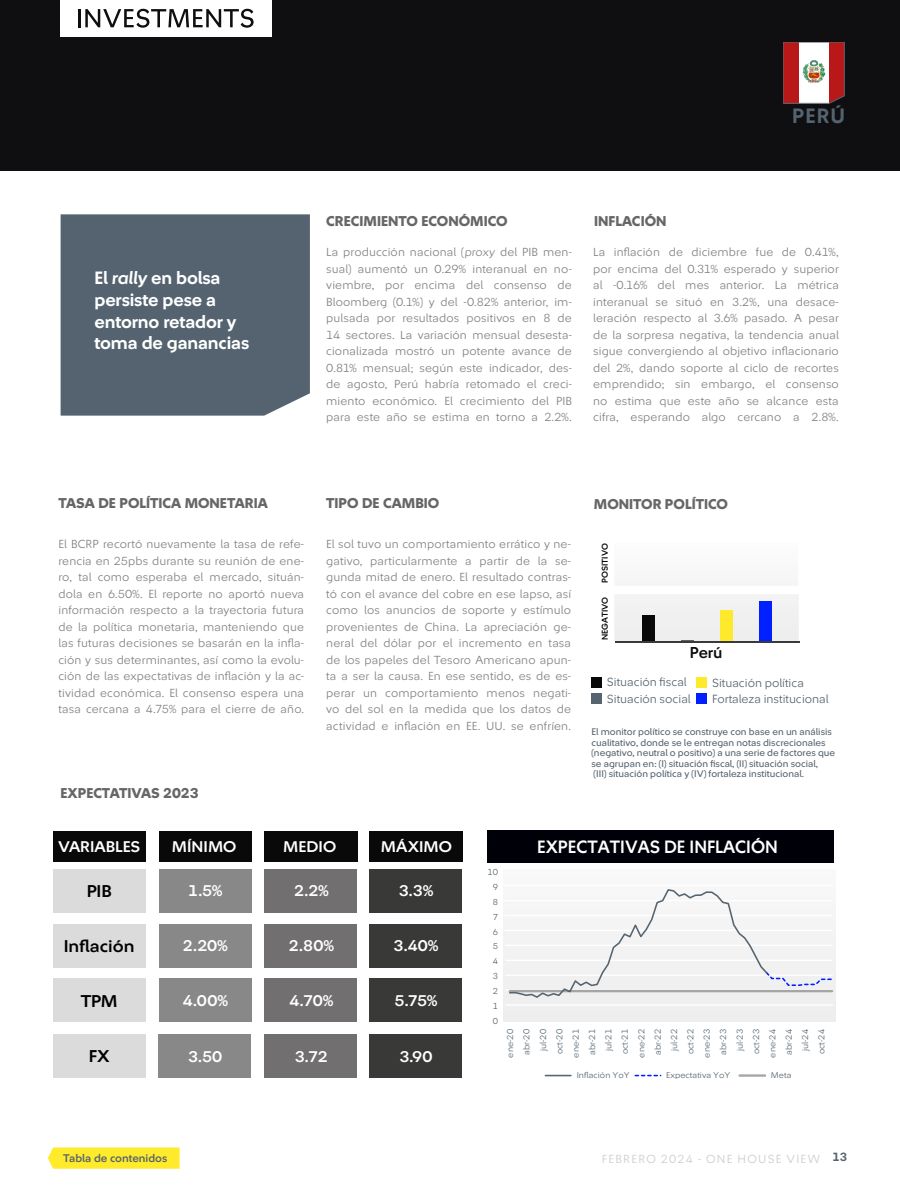
<style>
.page{position:relative;width:900px;height:1200px;background:#fff}
.page>*{position:absolute;margin:0;border:0;box-sizing:border-box;transform-origin:0 0}
.t1{font:21px "Sura Sans Negrita";color:#54636f}
.t2{font:18px/21.6px "Sura Sans Negrita";letter-spacing:-.01em;color:#fff}
.t3{font:18px "Sura Sans";color:#fff}
.t4{font:17.25px "Sura Sans";letter-spacing:-.005em;color:#000;scale:1.05 1}
.t5{font:15.9px "Sura Sans";color:#090909}
.t6{font:15.75px "Sura Sans";color:#fff;scale:1.05 1}
.t7{font:14.25px "Sura Sans Extranegrita";color:#666}
.t8{font:12.15px/16.8px "Sura Sans";color:#55646f}
.t9{font:12px/16.5px "Sura Sans Ligera";letter-spacing:.01em;color:#818181;text-align:justify}
.t10{font:12px "Sura Sans Ligera";letter-spacing:.1em;color:#cdcdcd}
.t11{font:11.25px "Sura Sans Seminegrita";color:#54636f}
.t12{font:9.75px/10.5px "Sura Sans";color:#54636f}
.t13{font:8.85px/16.4px "Sura Sans";letter-spacing:.005em;color:#55646f;text-align:right}
.t14{font:8.55px "Sura Sans";color:#55646f;scale:1.04 1}
.t15{font:8.55px "Sura Sans";letter-spacing:.01em;color:#090909}
.s1{font-family:"Sura Sans Negrita Italica"}
.s2{font-family:"Sura Sans Ligera Italica"}
.s3{font-family:"Sura Sans Negrita";color:#54636f}
</style>
<div class="page">
<div style="left:53px;top:832px;width:92px;height:30px;background:#090909"></div>
<div style="left:159px;top:832px;width:93px;height:30px;background:#090909"></div>
<div style="left:264px;top:832px;width:93px;height:30px;background:#090909"></div>
<div style="left:369px;top:832px;width:93px;height:30px;background:#090909"></div>
<div style="left:53px;top:869px;width:92px;height:44px;background:#dbdbdb"></div>
<div style="left:53px;top:924px;width:92px;height:44px;background:#dbdbdb"></div>
<div style="left:53px;top:979px;width:92px;height:43px;background:#dbdbdb"></div>
<div style="left:53px;top:1034px;width:92px;height:44px;background:#dbdbdb"></div>
<div style="left:160px;top:869px;width:92px;height:43px;background:#888"></div>
<div style="left:160px;top:924px;width:92px;height:43px;background:#888"></div>
<div style="left:160px;top:978px;width:92px;height:44px;background:#888"></div>
<div style="left:159px;top:1034px;width:92px;height:44px;background:#888"></div>
<div style="left:265px;top:869px;width:92px;height:44px;background:#716f6f"></div>
<div style="left:265px;top:924px;width:92px;height:44px;background:#716f6f"></div>
<div style="left:265px;top:979px;width:92px;height:43px;background:#716f6f"></div>
<div style="left:265px;top:1034px;width:92px;height:44px;background:#716f6f"></div>
<div style="left:370px;top:869px;width:92px;height:44px;background:#393938"></div>
<div style="left:370px;top:924px;width:92px;height:44px;background:#393938"></div>
<div style="left:370px;top:979px;width:92px;height:43px;background:#393938"></div>
<div style="left:370px;top:1034px;width:92px;height:44px;background:#393938"></div>
<div style="left:591px;top:677px;width:10px;height:10px;background:#090909"></div>
<div style="left:591px;top:693px;width:10px;height:10px;background:#55646f"></div>
<div style="left:696px;top:677px;width:10px;height:10px;background:#ffe92d"></div>
<div style="left:696px;top:693px;width:10px;height:10px;background:#0020ff"></div>
<div style="left:614px;top:595px;width:185px;height:47px;background:#f0f0f0"></div>
<div style="left:720px;top:610px;width:12px;height:32px;background:#ffe92d"></div>
<div style="left:759px;top:602px;width:12px;height:40px;background:#0020ff"></div>
<div style="left:642px;top:615px;width:13px;height:27px;background:#090909"></div>
<hr style="left:616px;top:641px;width:184px;height:2px;background:#3a3a3a">
<div style="left:503px;top:869px;width:332px;height:152px;background:#efefef"></div>
<hr style="left:504px;top:885px;width:328px;height:1px;background:#fff">
<hr style="left:505px;top:900px;width:327px;height:1px;background:#fff">
<hr style="left:505px;top:915px;width:327px;height:1px;background:#fff">
<hr style="left:505px;top:930px;width:328px;height:1px;background:#fff">
<hr style="left:505px;top:945px;width:328px;height:1px;background:#fff">
<hr style="left:505px;top:960px;width:328px;height:1px;background:#fff">
<hr style="left:505px;top:975px;width:328px;height:1px;background:#fff">
<hr style="left:505px;top:989px;width:328px;height:2px;background:#fff">
<hr style="left:505px;top:1004px;width:328px;height:2px;background:#fff">
<div style="left:487px;top:830px;width:347px;height:33px;background:#000009"></div>
<svg style="left:545px;top:1075px;width:26px;height:1px"></svg>
<hr style="left:740px;top:1074px;width:25px;height:3px;background:#a5a5a5">
<svg style="left:635px;top:1075px;width:26px;height:1px"></svg>
<svg style="left:508px;top:889px;width:325px;height:109px"></svg>
<div style="left:0;top:0;width:900px;height:170px;background:#0f0f11"></div>
<div style="left:61px;top:214px;width:249px;height:202px;background:#54636f"></div>
<svg style="left:783px;top:42px;width:61px;height:61px;background:#cc807e"></svg>
<div style="left:60px;top:0;width:212px;height:36px;background:#fff"></div>
<hr style="left:78px;top:9px;width:3px;height:18px;background:#0f0f11">
<svg style="left:85px;top:9px;width:169px;height:19px"></svg>
<svg style="left:48px;top:1148px;width:132px;height:21px;background:#ffea32"></svg>
<h2 class="t2" style="left:94px;top:268px;width:156px">El <span class="s1">rally</span> en bolsa persiste pese a entorno retador y toma de ganancias</h2>
<p class="t7" style="left:326px;top:213px;width:183px">CRECIMIENTO ECONÓMICO</p>
<p class="t7" style="left:594px;top:213px;width:74px">INFLACIÓN</p>
<h1 class="t1" style="left:792px;top:105px;width:55px">PERÚ</h1>
<p class="t9" style="left:326px;top:244px;width:247px">La producción nacional (<span class="s2">proxy</span> del PIB men&shy;sual) aumentó un 0.29% interanual en no&shy;viembre, por encima del consenso de Bloomberg (0.1%) y del -0.82% anterior, im&shy;pulsada por resultados positivos en 8 de 14 sectores. La variación mensual desesta&shy;cionalizada mostró un potente avance de 0.81% mensual; según este indicador, des&shy;de agosto, Perú habría retomado el creci&shy;miento económico. El crecimiento del PIB para este año se estima en torno a 2.2%.</p>
<p class="t9" style="left:593px;top:244px;width:247px">La inflación de diciembre fue de 0.41%, por encima del 0.31% esperado y superior al -0.16% del mes anterior. La métrica interanual se situó en 3.2%, una desace&shy;leración respecto al 3.6% pasado. A pesar de la sorpresa negativa, la tendencia anual sigue convergiendo al objetivo inflacionario del 2%, dando soporte al ciclo de recortes emprendido; sin embargo, el consenso no estima que este año se alcance esta cifra, esperando algo cercano a 2.8%.</p>
<p class="t7" style="left:59px;top:496px;width:211px">TASA DE POLÍTICA MONETARIA</p>
<p class="t7" style="left:326px;top:496px;width:115px">TIPO DE CAMBIO</p>
<p class="t9" style="left:58px;top:536px;width:247px">El BCRP recortó nuevamente la tasa de refe&shy;rencia en 25pbs durante su reunión de ene&shy;ro, tal como esperaba el mercado, situán&shy;dola en 6.50%. El reporte no aportó nueva información respecto a la trayectoria futura de la política monetaria, manteniendo que las futuras decisiones se basarán en la infla&shy;ción y sus determinantes, así como la evolu&shy;ción de las expectativas de inflación y la ac&shy;tividad económica. El consenso espera una tasa cercana a 4.75% para el cierre de año.</p>
<p class="t9" style="left:326px;top:536px;width:246px">El sol tuvo un comportamiento errático y ne&shy;gativo, particularmente a partir de la se&shy;gunda mitad de enero. El resultado contras&shy;tó con el avance del cobre en ese lapso, así como los anuncios de soporte y estímulo provenientes de China. La apreciación ge&shy;neral del dólar por el incremento en tasa de los papeles del Tesoro Americano apun&shy;ta a ser la causa. En ese sentido, es de es&shy;perar un comportamiento menos negati&shy;vo del sol en la medida que los datos de actividad e inflación en EE. UU. se enfríen.</p>
<p class="t7" style="left:60px;top:786px;width:140px">EXPECTATIVAS 2023</p>
<p class="t7" style="left:594px;top:497px;width:136px">MONITOR POLÍTICO</p>
<p class="t15" style="left:601px;top:583px;width:41px;rotate:-90deg">POSITIVO</p>
<p class="t15" style="left:601px;top:640px;width:45px;rotate:-90deg">NEGATIVO</p>
<h3 class="t5" style="left:690px;top:645px;width:34px">Perú</h3>
<p class="t8" style="left:607px;top:674px;width:85px">Situación fiscal<br>Situación social</p>
<p class="t8" style="left:712px;top:674px;width:118px">Situación política<br>Fortaleza institucional</p>
<p class="t12" style="left:591px;top:727px;width:245px">El monitor político se construye con base en un análisis cualitativo, donde se le entregan notas discrecionales (negativo, neutral o positivo) a una serie de factores que se agrupan en: (I) situación fiscal, (II) situación social,<br>(III) situación política y (IV) fortaleza institucional.</p>
<h3 class="t6" style="left:58px;top:839px;width:80px">VARIABLES</h3>
<h3 class="t6" style="left:172px;top:839px;width:63px">MÍNIMO</h3>
<h3 class="t6" style="left:283px;top:839px;width:52px">MEDIO</h3>
<h3 class="t6" style="left:381px;top:839px;width:69px">MÁXIMO</h3>
<h3 class="t4" style="left:87px;top:883px;width:25px">PIB</h3>
<h3 class="t6" style="left:188px;top:883px;width:34px">1.5%</h3>
<h3 class="t6" style="left:294px;top:883px;width:35px">2.2%</h3>
<h3 class="t6" style="left:399px;top:883px;width:34px">3.3%</h3>
<h3 class="t4" style="left:64px;top:938px;width:69px">Inflación</h3>
<h3 class="t6" style="left:183px;top:938px;width:44px">2.20%</h3>
<h3 class="t6" style="left:289px;top:938px;width:44px">2.80%</h3>
<h3 class="t6" style="left:394px;top:938px;width:44px">3.40%</h3>
<h3 class="t4" style="left:81px;top:993px;width:37px">TPM</h3>
<h3 class="t6" style="left:183px;top:993px;width:44px">4.00%</h3>
<h3 class="t6" style="left:290px;top:993px;width:43px">4.70%</h3>
<h3 class="t6" style="left:395px;top:993px;width:42px">5.75%</h3>
<h3 class="t4" style="left:89px;top:1048px;width:21px">FX</h3>
<h3 class="t6" style="left:188px;top:1049px;width:34px">3.50</h3>
<h3 class="t6" style="left:295px;top:1049px;width:33px">3.72</h3>
<h3 class="t6" style="left:399px;top:1049px;width:33px">3.90</h3>
<p class="t13" style="left:487px;top:864px;width:12px">10</p>
<p class="t13" style="left:493px;top:879px;width:7px">9</p>
<p class="t13" style="left:493px;top:894px;width:7px">8</p>
<p class="t13" style="left:493px;top:909px;width:7px">7</p>
<p class="t13" style="left:493px;top:924px;width:7px">6</p>
<p class="t13" style="left:493px;top:939px;width:7px">5</p>
<p class="t13" style="left:493px;top:953px;width:7px">4</p>
<p class="t13" style="left:493px;top:968px;width:7px">3</p>
<p class="t13" style="left:493px;top:983px;width:7px">2</p>
<p class="t13" style="left:493px;top:998px;width:7px">1</p>
<p class="t13" style="left:493px;top:1013px;width:7px">0</p>
<h2 class="t3" style="left:537px;top:838px;width:242px">EXPECTATIVAS DE INFLACIÓN</h2>
<p class="t13" style="left:502px;top:1058px;width:30px;rotate:-90deg">ene-20 abr-20 jul-20 oct-20 ene-21 abr-21 jul-21 oct-21 ene-22 abr-22 jul-22 oct-22 ene-23 abr-23 jul-23 oct-23 ene-24 abr-24 jul-24 oct-24</p>
<p class="t14" style="left:577px;top:1071px;width:52px">Inflación YoY</p>
<p class="t14" style="left:666px;top:1071px;width:63px">Expectativa YoY</p>
<p class="t14" style="left:771px;top:1071px;width:21px">Meta</p>
<p class="t11" style="left:63px;top:1153px;width:106px">Tabla de contenidos</p>
<p class="t10" style="left:602px;top:1153px;width:247px">FEBRERO 2024 - ONE HOUSE VIEW <span class="s3">13</span></p>
</div>
